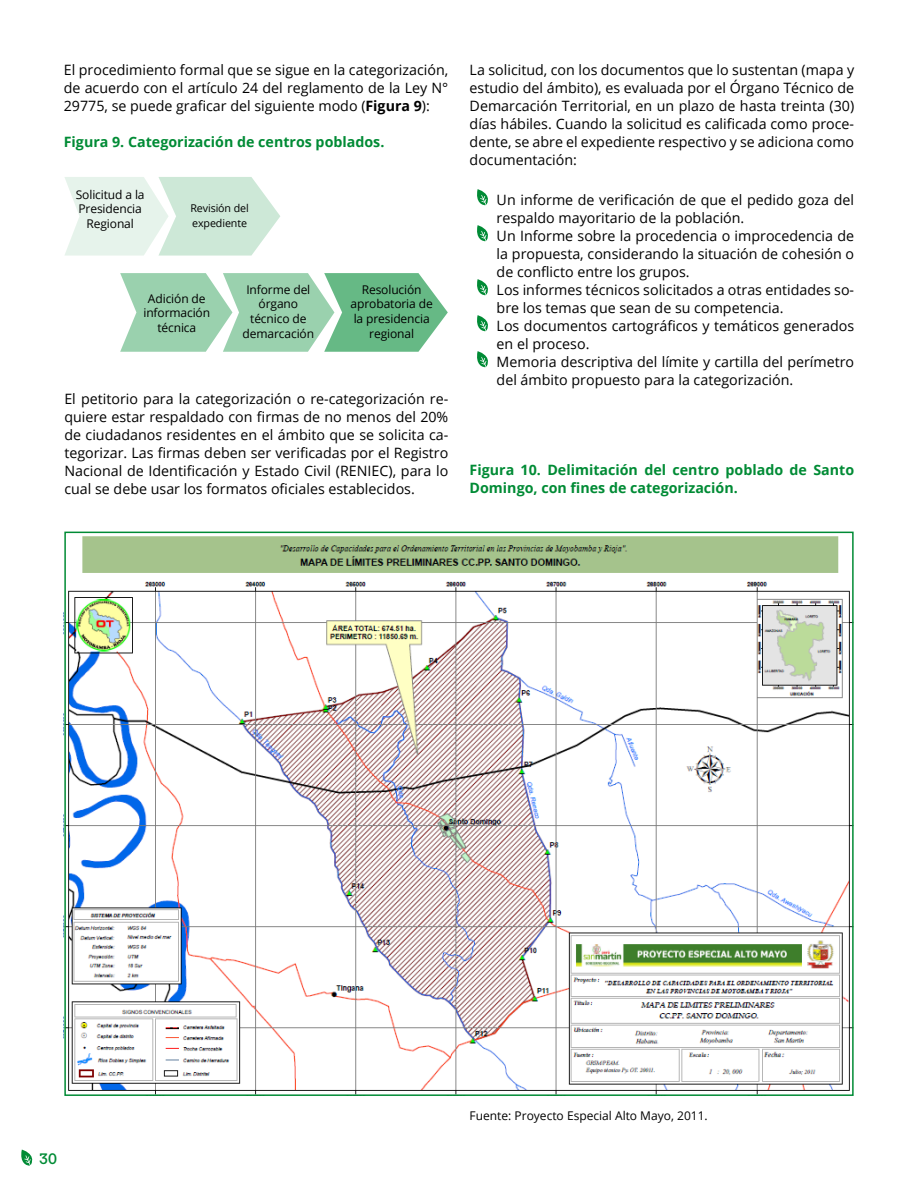
<style>
.page{position:relative;width:918px;height:1188px;background:#fff}
.page>*{position:absolute;margin:0;border:0;box-sizing:border-box;transform-origin:0 0}
.t1{font:15px "Calvert";color:#008b35}
.t2{font:14.25px/18px "Open Sans";color:#000;text-align:justify}
.t3{font:700 14.25px/18px "Open Sans";color:#008b35}
.t4{font:12px/14.7px "Open Sans";letter-spacing:-.01em;color:#000;text-align:center}
.t5{font:10.65px/14.7px "Open Sans";letter-spacing:-.01em;color:#000}
.s1{font-weight:700}
</style>
<div class="page">
<svg style="left:21px;top:1150px;width:12px;height:16px"></svg>
<svg style="left:477px;top:189px;width:11px;height:17px"></svg>
<svg style="left:477px;top:225px;width:11px;height:17px"></svg>
<svg style="left:477px;top:279px;width:11px;height:17px"></svg>
<svg style="left:477px;top:315px;width:11px;height:17px"></svg>
<svg style="left:477px;top:351px;width:11px;height:17px"></svg>
<svg style="left:65px;top:177px;width:215px;height:79px"></svg>
<svg style="left:120px;top:273px;width:328px;height:79px"></svg>
<img style="left:67px;top:536px;width:784px;height:557px">
<p class="t2" style="left:64px;top:60px;width:386px">El procedimiento formal que se sigue en la categorización, de acuerdo con el artículo 24 del reglamento de la Ley N° 29775, se puede graficar del siguiente modo (<span class="s1">Figura 9</span>):</p>
<p class="t3" style="left:64px;top:132px;width:322px">Figura 9. Categorización de centros poblados.</p>
<p class="t4" style="left:76px;top:187px;width:70px">Solicitud a la<br>Presidencia<br>Regional</p>
<p class="t5" style="left:190px;top:200px;width:60px">Revisión del expediente</p>
<p class="t4" style="left:143px;top:290px;width:68px">Adición de información técnica</p>
<p class="t4" style="left:243px;top:282px;width:73px">Informe del órgano técnico de demarcación</p>
<p class="t4" style="left:351px;top:282px;width:84px">Resolución aprobatoria de la presidencia regional</p>
<p class="t2" style="left:64px;top:390px;width:386px">El petitorio para la categorización o re-categorización re&shy;quiere estar respaldado con firmas de no menos del 20% de ciudadanos residentes en el ámbito que se solicita ca&shy;tegorizar. Las firmas deben ser verificadas por el Registro Nacional de Identificación y Estado Civil (RENIEC), para lo cual se debe usar los formatos oficiales establecidos.</p>
<p class="t2" style="left:470px;top:60px;width:386px">La solicitud, con los documentos que lo sustentan (mapa y estudio del ámbito), es evaluada por el Órgano Técnico de Demarcación Territorial, en un plazo de hasta treinta (30) días hábiles. Cuando la solicitud es calificada como proce&shy;dente, se abre el expediente respectivo y se adiciona como documentación:</p>
<p class="t2" style="left:497px;top:191px;width:359px;text-align:left">Un informe de verificación de que el pedido goza del respaldo mayoritario de la población.<br>Un Informe sobre la procedencia o improcedencia de la propuesta, considerando la situación de cohesión o de conflicto entre los grupos.<br>Los informes técnicos solicitados a otras entidades so&shy;bre los temas que sean de su competencia.<br>Los documentos cartográficos y temáticos generados en el proceso.<br>Memoria descriptiva del límite y cartilla del perímetro del ámbito propuesto para la categorización.</p>
<p class="t3" style="left:470px;top:461px;width:386px">Figura 10. Delimitación del centro poblado de Santo<br>Domingo, con fines de categorización.</p>
<p class="t1" style="left:39px;top:1150px;width:19px">30</p>
<p class="t4" style="left:470px;top:1108px;width:240px">Fuente: Proyecto Especial Alto Mayo, 2011.</p>
</div>
